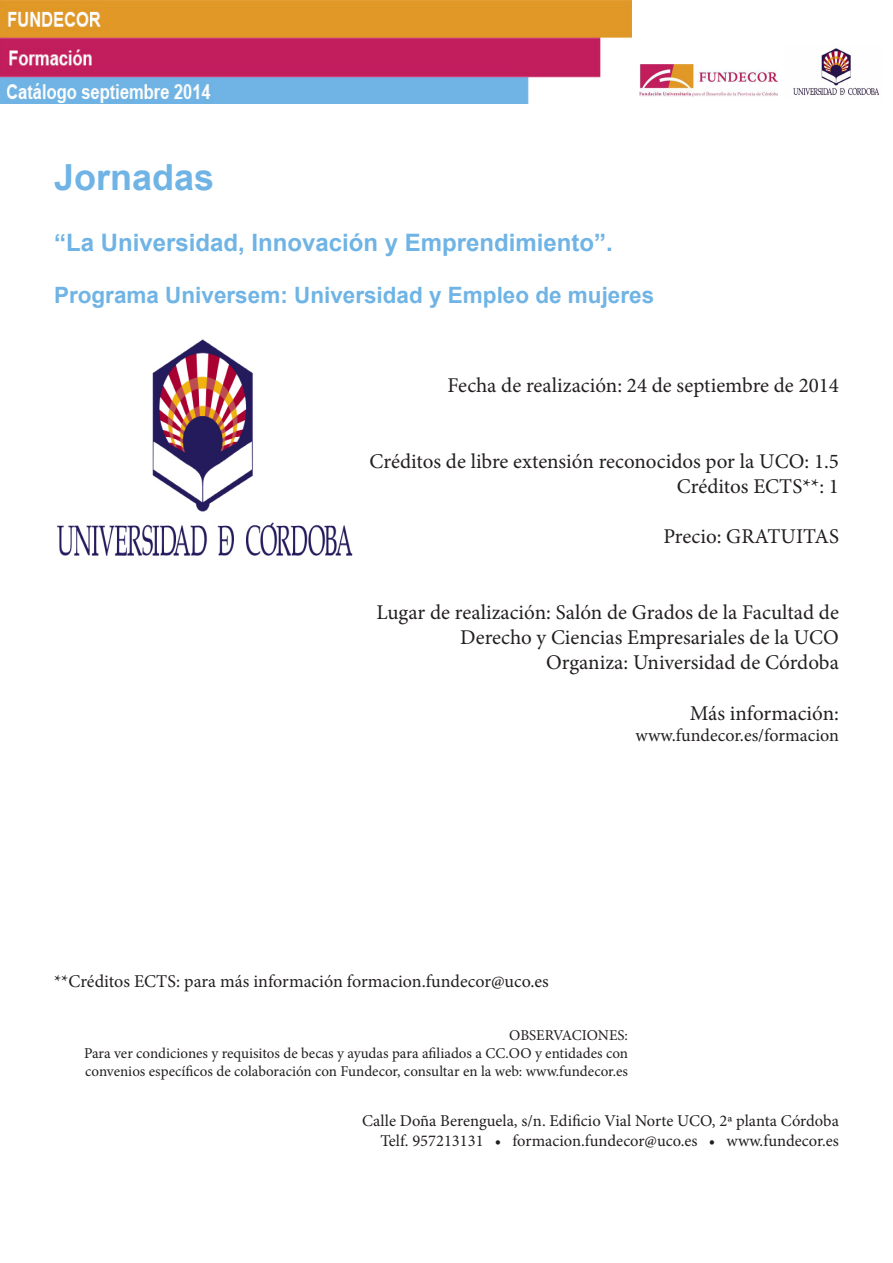
<style>
.page{position:relative;width:893px;height:1263px;background:#fff}
.page>*{position:absolute;margin:0;border:0;box-sizing:border-box;transform-origin:0 0}
.t1{font:700 36px "Arial";color:#6fb4e5}
.t2{font:700 24px "Arial";color:#6fb4e5}
.t3{font:700 22.5px "Arial";color:#6fb4e5}
.t4{font:21px "Minion Pro";color:#231f20}
.t5{font:18px "Minion Pro";color:#231f20}
.t6{font:16.5px "Minion Pro";color:#231f20}
.t7{font:15px "Minion Pro";color:#231f20}
</style>
<div class="page">
<img style="left:793px;top:48px;width:87px;height:47px">
<img style="left:640px;top:64px;width:137px;height:33px">
<img style="left:0;top:0;width:631px;height:103px">
<img style="left:57px;top:339px;width:296px;height:217px">
<p class="t1" style="left:54px;top:153px;width:162px">Jornadas</p>
<p class="t2" style="left:54px;top:226px;width:560px">“La Universidad, Innovación y Emprendimiento”.</p>
<p class="t3" style="left:54px;top:280px;width:602px">Programa Universem: Universidad y Empleo de mujeres</p>
<p class="t4" style="left:448px;top:371px;width:393px">Fecha de realización: 24 de septiembre de 2014</p>
<p class="t4" style="left:370px;top:447px;width:471px">Créditos de libre extensión reconocidos por la UCO: 1.5</p>
<p class="t4" style="left:677px;top:472px;width:164px">Créditos ECTS**: 1</p>
<p class="t4" style="left:663px;top:522px;width:177px">Precio: GRATUITAS</p>
<p class="t4" style="left:377px;top:598px;width:464px">Lugar de realización: Salón de Grados de la Facultad de</p>
<p class="t4" style="left:460px;top:623px;width:380px">Derecho y Ciencias Empresariales de la UCO</p>
<p class="t4" style="left:546px;top:648px;width:294px">Organiza: Universidad de Córdoba</p>
<p class="t4" style="left:690px;top:699px;width:151px">Más información:</p>
<p class="t5" style="left:635px;top:723px;width:205px">www.fundecor.es/formacion</p>
<p class="t5" style="left:54px;top:969px;width:496px">**Créditos ECTS: para más información formacion.fundecor@uco.es</p>
<p class="t7" style="left:509px;top:1025px;width:120px">OBSERVACIONES:</p>
<p class="t7" style="left:84px;top:1043px;width:546px">Para ver condiciones y requisitos de becas y ayudas para afiliados a CC.OO y entidades con</p>
<p class="t7" style="left:85px;top:1061px;width:544px">convenios específicos de colaboración con Fundecor, consultar en la web: www.fundecor.es</p>
<p class="t6" style="left:362px;top:1110px;width:478px">Calle Doña Berenguela, s/n. Edificio Vial Norte UCO, 2ª planta Córdoba</p>
<p class="t6" style="left:380px;top:1129px;width:460px">Telf. 957213131 • formacion.fundecor@uco.es • www.fundecor.es</p>
</div>
